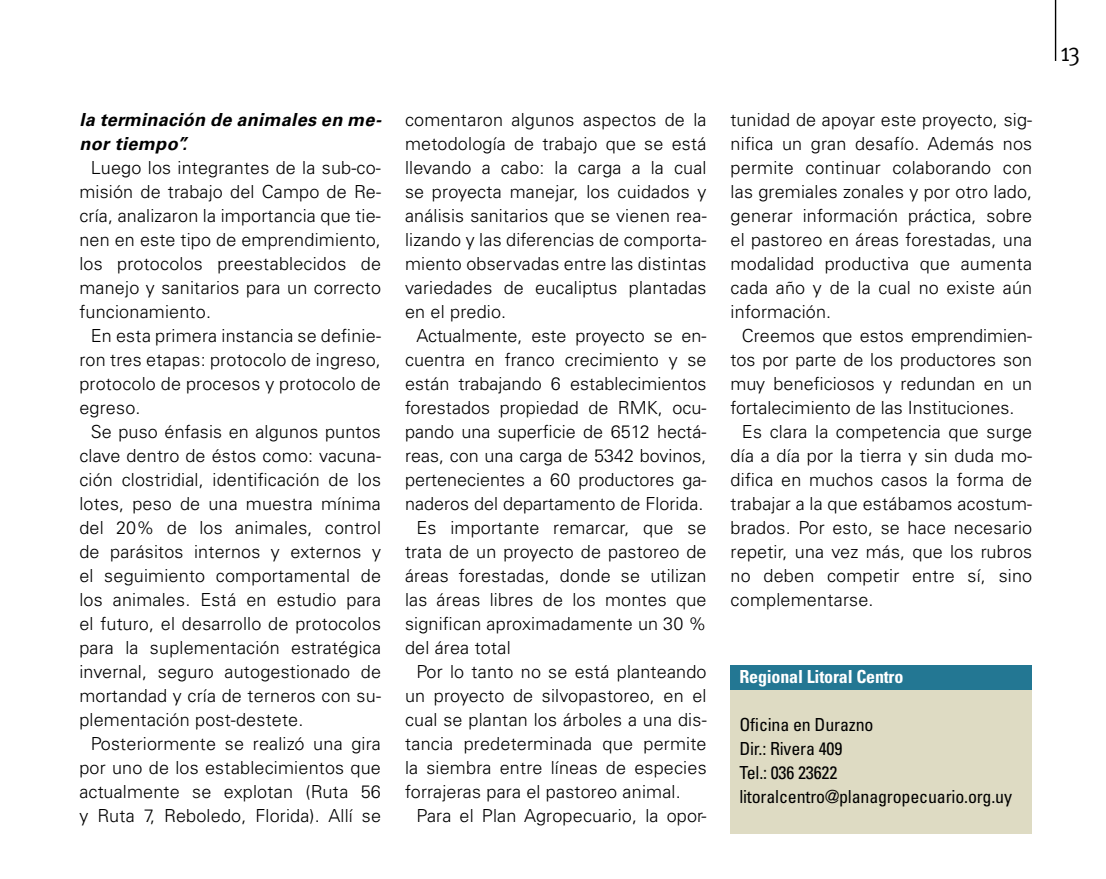
<style>
.page{position:relative;width:1106px;height:879px;background:#fff}
.page>*{position:absolute;margin:0;border:0;box-sizing:border-box;transform-origin:0 0}
.t1{font:26px "Meta Cond";color:#000}
.t2{font:300 18px/24px "Univers LT Std";letter-spacing:.01em;color:#000;text-align:justify}
.t3{font:condensed 18px/24px "Univers LT Std";letter-spacing:-.01em;color:#000}
.t4{font:italic 700 18px/24px "Univers LT Std";letter-spacing:.02em;color:#000}
.t5{font:700 condensed 18px "Univers LT Std";letter-spacing:-.01em;color:#fff}
</style>
<div class="page">
<hr style="left:1054px;top:0;width:2px;height:61px;background:#000">
<div style="left:730px;top:665px;width:302px;height:168px;background:#dedbc3"></div>
<div style="left:730px;top:665px;width:302px;height:24px;background:#237793"></div>
<p class="t4" style="left:79px;top:108px;width:303px">la terminación de animales en me&shy;nor tiempo”.</p>
<p class="t2" style="left:79px;top:156px;width:303px;text-indent:11px">Luego los integrantes de la sub-co&shy;misión de trabajo del Campo de Re&shy;cría, analizaron la importancia que tie&shy;nen en este tipo de emprendimiento, los protocolos preestablecidos de manejo y sanitarios para un correcto funcionamiento.</p>
<p class="t2" style="left:79px;top:324px;width:303px;text-indent:11px">En esta primera instancia se definie&shy;ron tres etapas: protocolo de ingreso, protocolo de procesos y protocolo de egreso.</p>
<p class="t2" style="left:79px;top:420px;width:303px;text-indent:11px">Se puso énfasis en algunos puntos clave dentro de éstos como: vacuna&shy;ción clostridial, identificación de los lotes, peso de una muestra mínima del 20% de los animales, control de parásitos internos y externos y el seguimiento comportamental de los animales. Está en estudio para el futuro, el desarrollo de protocolos para la suplementación estratégica invernal, seguro autogestionado de mortandad y cría de terneros con su&shy;plementación post-destete.</p>
<p class="t2" style="left:79px;top:732px;width:303px;text-indent:11px">Posteriormente se realizó una gira por uno de los establecimientos que actualmente se explotan (Ruta 56 y Ruta 7, Reboledo, Florida). Allí se</p>
<p class="t2" style="left:405px;top:108px;width:303px">comentaron algunos aspectos de la metodología de trabajo que se está llevando a cabo: la carga a la cual se proyecta manejar, los cuidados y análisis sanitarios que se vienen rea&shy;lizando y las diferencias de comporta&shy;miento observadas entre las distintas variedades de eucaliptus plantadas en el predio.</p>
<p class="t2" style="left:416px;top:324px;width:292px">Actualmente, este proyecto se en-</p>
<p class="t2" style="left:405px;top:348px;width:303px">cuentra en franco crecimiento y se</p>
<p class="t2" style="left:405px;top:372px;width:303px">están trabajando 6 establecimientos</p>
<p class="t2" style="left:405px;top:396px;width:303px">forestados propiedad de RMK, ocu-</p>
<p class="t2" style="left:405px;top:420px;width:303px">pando una superficie de 6512 hectá-</p>
<p class="t2" style="left:405px;top:444px;width:303px">reas, con una carga de 5342 bovinos,</p>
<p class="t2" style="left:405px;top:468px;width:303px">pertenecientes a 60 productores ga-</p>
<p class="t2" style="left:405px;top:492px;width:300px">naderos del departamento de Florida.</p>
<p class="t2" style="left:416px;top:516px;width:292px">Es importante remarcar, que se</p>
<p class="t2" style="left:405px;top:540px;width:303px">trata de un proyecto de pastoreo de</p>
<p class="t2" style="left:405px;top:564px;width:303px">áreas forestadas, donde se utilizan</p>
<p class="t2" style="left:405px;top:588px;width:303px">las áreas libres de los montes que</p>
<p class="t2" style="left:405px;top:612px;width:303px">significan aproximadamente un 30 %</p>
<p class="t2" style="left:405px;top:636px;width:107px">del área total</p>
<p class="t2" style="left:416px;top:660px;width:292px">Por lo tanto no se está planteando</p>
<p class="t2" style="left:405px;top:684px;width:303px">un proyecto de silvopastoreo, en el</p>
<p class="t2" style="left:405px;top:708px;width:303px">cual se plantan los árboles a una dis-</p>
<p class="t2" style="left:405px;top:732px;width:303px">tancia predeterminada que permite</p>
<p class="t2" style="left:405px;top:756px;width:303px">la siembra entre líneas de especies</p>
<p class="t2" style="left:405px;top:780px;width:277px">forrajeras para el pastoreo animal.</p>
<p class="t2" style="left:416px;top:804px;width:292px">Para el Plan Agropecuario, la opor-</p>
<p class="t2" style="left:730px;top:108px;width:303px">tunidad de apoyar este proyecto, sig&shy;nifica un gran desafío. Además nos permite continuar colaborando con las gremiales zonales y por otro lado, generar información práctica, sobre el pastoreo en áreas forestadas, una modalidad productiva que aumenta cada año y de la cual no existe aún información.</p>
<p class="t2" style="left:742px;top:324px;width:292px">Creemos que estos emprendimien-</p>
<p class="t2" style="left:730px;top:348px;width:303px">tos por parte de los productores son</p>
<p class="t2" style="left:730px;top:372px;width:303px">muy beneficiosos y redundan en un</p>
<p class="t2" style="left:730px;top:396px;width:285px">fortalecimiento de las Instituciones.</p>
<p class="t2" style="left:742px;top:420px;width:292px">Es clara la competencia que surge</p>
<p class="t2" style="left:730px;top:444px;width:303px">día a día por la tierra y sin duda mo-</p>
<p class="t2" style="left:730px;top:468px;width:303px">difica en muchos casos la forma de</p>
<p class="t2" style="left:730px;top:492px;width:303px">trabajar a la que estábamos acostum-</p>
<p class="t2" style="left:730px;top:516px;width:303px">brados. Por esto, se hace necesario</p>
<p class="t2" style="left:730px;top:540px;width:303px">repetir, una vez más, que los rubros</p>
<p class="t2" style="left:730px;top:564px;width:303px">no deben competir entre sí, sino</p>
<p class="t2" style="left:730px;top:588px;width:144px">complementarse.</p>
<p class="t5" style="left:739px;top:665px;width:166px">Regional Litoral Centro</p>
<p class="t3" style="left:739px;top:712px;width:274px">Oficina en Durazno<br>Dir.: Rivera 409<br>Tel.: 036 23622 litoralcentro@planagropecuario.org.uy</p>
<h1 class="t1" style="left:1060px;top:37px;width:21px">13</h1>
</div>
